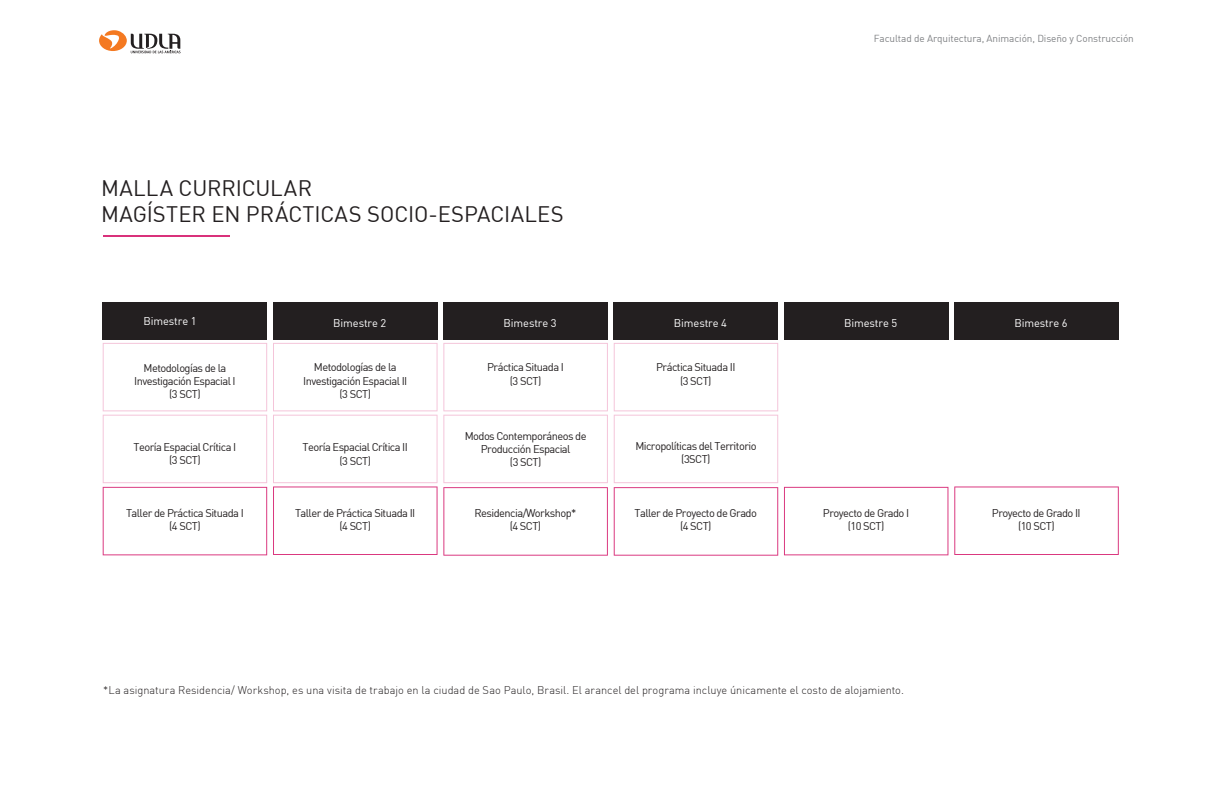
<style>
.page{position:relative;width:1219px;height:792px;background:#fff}
.page>*{position:absolute;margin:0;border:0;box-sizing:border-box;transform-origin:0 0}
.t1{font:22px/26.4px "DIN";color:#231f20}
.t2{font:11.1px/13.3px "DIN";letter-spacing:-.05em;color:#231f20;text-align:center}
.t3{font:11.1px "DIN";letter-spacing:-.01em;color:#fff}
.t4{font:300 11px "DIN";color:#231f20}
.t5{font:10px "DIN";letter-spacing:-.01em;color:#808285}
</style>
<div class="page">
<hr style="left:103px;top:235px;width:126px;height:2px;background:#d9317b">
<div style="left:103px;top:302px;width:164px;height:38px;background:#231f20"></div>
<div style="left:273px;top:302px;width:165px;height:38px;background:#231f20"></div>
<div style="left:443px;top:302px;width:165px;height:38px;background:#231f20"></div>
<div style="left:614px;top:302px;width:164px;height:38px;background:#231f20"></div>
<svg style="left:103px;top:343px;width:164px;height:212px"></svg>
<svg style="left:99px;top:30px;width:81px;height:23px"></svg>
<svg style="left:273px;top:343px;width:335px;height:213px"></svg>
<svg style="left:614px;top:343px;width:164px;height:213px"></svg>
<div style="left:784px;top:302px;width:164px;height:38px;background:#231f20"></div>
<div style="left:954px;top:302px;width:165px;height:38px;background:#231f20"></div>
<svg style="left:784px;top:487px;width:164px;height:68px"></svg>
<svg style="left:954px;top:486px;width:165px;height:69px"></svg>
<h1 class="t1" style="left:101px;top:174px;width:464px">MALLA CURRICULAR<br>MAGÍSTER EN PRÁCTICAS SOCIO-ESPACIALES</h1>
<p class="t3" style="left:144px;top:314px;width:55px">Bimestre 1</p>
<p class="t3" style="left:333px;top:316px;width:55px">Bimestre 2</p>
<p class="t3" style="left:504px;top:316px;width:55px">Bimestre 3</p>
<p class="t3" style="left:674px;top:316px;width:55px">Bimestre 4</p>
<p class="t2" style="left:134px;top:361px;width:103px">Metodologías de la<br>Investigación Espacial I (3 SCT)</p>
<p class="t2" style="left:303px;top:360px;width:106px">Metodologías de la<br>Investigación Espacial II (3 SCT)</p>
<p class="t2" style="left:487px;top:360px;width:78px">Práctica Situada I (3 SCT)</p>
<p class="t2" style="left:656px;top:360px;width:81px">Práctica Situada II (3 SCT)</p>
<p class="t2" style="left:134px;top:440px;width:104px">Teoría Espacial Crítica I (3 SCT)</p>
<p class="t2" style="left:303px;top:440px;width:107px">Teoría Espacial Crítica II (3 SCT)</p>
<p class="t2" style="left:465px;top:429px;width:123px">Modos Contemporáneos de<br>Producción Espacial<br>(3 SCT)</p>
<p class="t2" style="left:635px;top:439px;width:123px">Micropolíticas del Territorio (3SCT)</p>
<p class="t5" style="left:874px;top:32px;width:261px">Facultad de Arquitectura, Animación, Diseño y Construcción</p>
<p class="t3" style="left:844px;top:316px;width:55px">Bimestre 5</p>
<p class="t3" style="left:1014px;top:316px;width:55px">Bimestre 6</p>
<p class="t2" style="left:126px;top:506px;width:119px">Taller de Práctica Situada I (4 SCT)</p>
<p class="t2" style="left:295px;top:506px;width:122px">Taller de Práctica Situada II (4 SCT)</p>
<p class="t2" style="left:475px;top:506px;width:103px">Residencia/Workshop* (4 SCT)</p>
<p class="t2" style="left:635px;top:506px;width:124px">Taller de Proyecto de Grado (4 SCT)</p>
<p class="t2" style="left:823px;top:506px;width:88px">Proyecto de Grado I (10 SCT)</p>
<p class="t2" style="left:992px;top:506px;width:90px">Proyecto de Grado II (10 SCT)</p>
<p class="t4" style="left:103px;top:683px;width:802px">*La asignatura Residencia/ Workshop, es una visita de trabajo en la ciudad de Sao Paulo, Brasil. El arancel del programa incluye únicamente el costo de alojamiento.</p>
</div>
